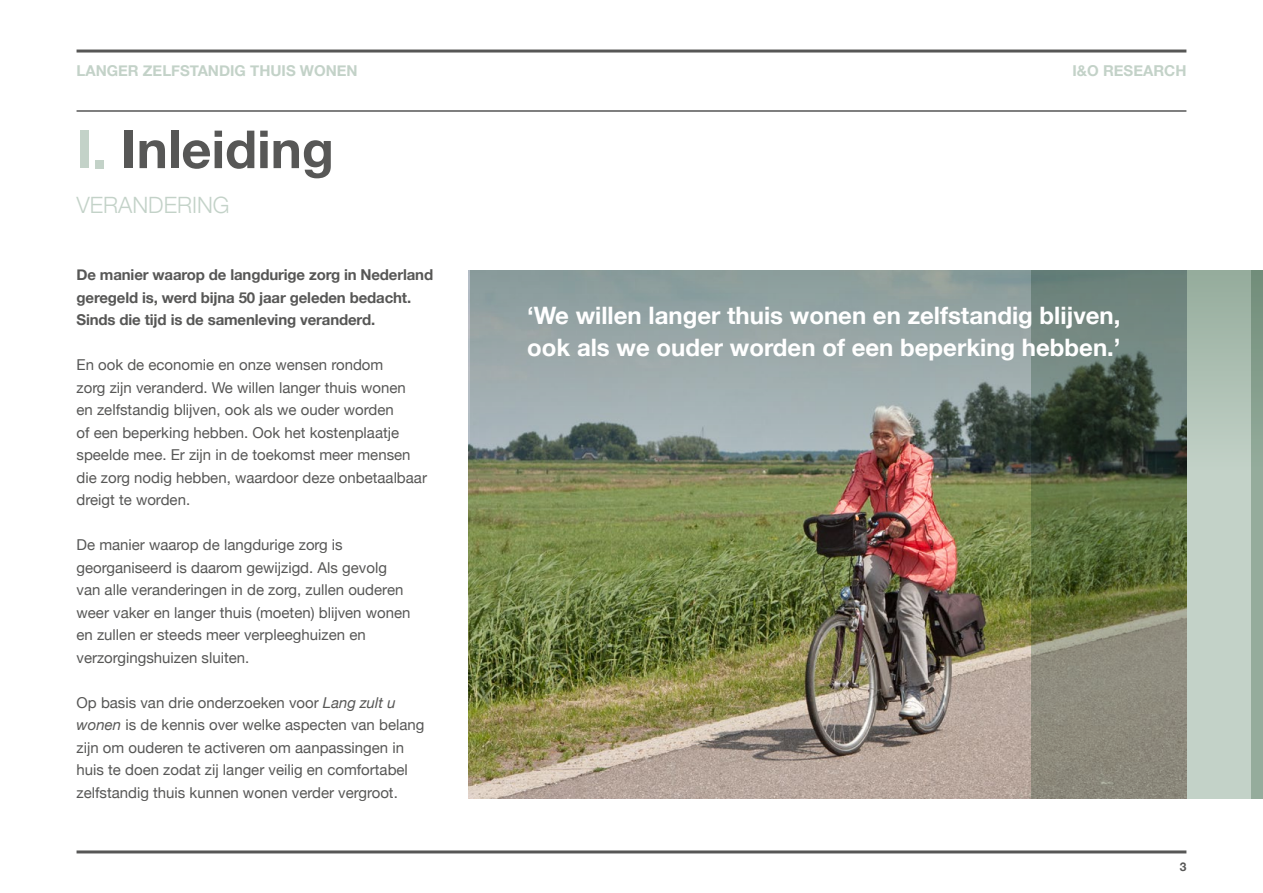
<style>
.page{position:relative;width:1263px;height:893px;background:#fff}
.page>*{position:absolute;margin:0;border:0;box-sizing:border-box;transform-origin:0 0}
.t1{font:700 52.5px "Helvetica Neue";color:#575756}
.t2{font:700 24px/31.5px "Helvetica Neue";color:#fff}
.t3{font:300 22.5px "Helvetica Neue";color:#c3d2c8}
.t4{font:15px/22.5px "Helvetica Neue";color:#575756}
.t5{font:700 15px/22.5px "Helvetica Neue";letter-spacing:-.01em;color:#575756}
.t6{font:700 15px "Helvetica Neue";color:#c3d2c8}
.t7{font:700 12px "Helvetica Neue";color:#575756}
.s1{color:#c3d2c8}
.s2{font-style:italic}
</style>
<div class="page">
<hr style="left:77px;top:850px;width:1109px;height:3px;background:#575756">
<img style="left:469px;top:270px;width:562px;height:529px">
<svg style="left:470px;top:270px;width:561px;height:199px;background:#8f9b9a"></svg>
<svg style="left:1031px;top:270px;width:221px;height:529px;background:#818d79"></svg>
<svg style="left:1252px;top:270px;width:11px;height:529px;background:#8ea695"></svg>
<hr style="left:77px;top:111px;width:1109px;height:1px;background:#000">
<hr style="left:77px;top:50px;width:1109px;height:3px;background:#575756">
<p class="t6" style="left:77px;top:59px;width:283px">LANGER ZELFSTANDIG THUIS WONEN</p>
<p class="t6" style="left:1072px;top:59px;width:115px">I&amp;O RESEARCH</p>
<h1 class="t1" style="left:77px;top:108px;width:259px"><span class="s1">I.</span> Inleiding</h1>
<h3 class="t3" style="left:77px;top:187px;width:154px">VERANDERING</h3>
<p class="t5" style="left:77px;top:264px;width:358px">De manier waarop de langdurige zorg in Nederland geregeld is, werd bijna 50 jaar geleden bedacht.<br>Sinds die tijd is de samenleving veranderd.</p>
<p class="t4" style="left:77px;top:355px;width:352px">En ook de economie en onze wensen rondom<br>zorg zijn veranderd. We willen langer thuis wonen<br>en zelfstandig blijven, ook als we ouder worden<br>of een beperking hebben. Ook het kostenplaatje speelde mee. Er zijn in de toekomst meer mensen die zorg nodig hebben, waardoor deze onbetaalbaar dreigt te worden.</p>
<p class="t4" style="left:77px;top:535px;width:335px">De manier waarop de langdurige zorg is georganiseerd is daarom gewijzigd. Als gevolg van alle veranderingen in de zorg, zullen ouderen weer vaker en langer thuis (moeten) blijven wonen en zullen er steeds meer verpleeghuizen en verzorgingshuizen sluiten.</p>
<p class="t4" style="left:77px;top:692px;width:349px">Op basis van drie onderzoeken voor <span class="s2">Lang zult u wonen</span> is de kennis over welke aspecten van belang zijn om ouderen te activeren om aanpassingen in huis te doen zodat zij langer veilig en comfortabel zelfstandig thuis kunnen wonen verder vergroot.</p>
<h2 class="t2" style="left:527px;top:301px;width:595px">‘We willen langer thuis wonen en zelfstandig blijven, ook als we ouder worden of een beperking hebben.’</h2>
<p class="t7" style="left:1180px;top:857px;width:8px">3</p>
</div>
